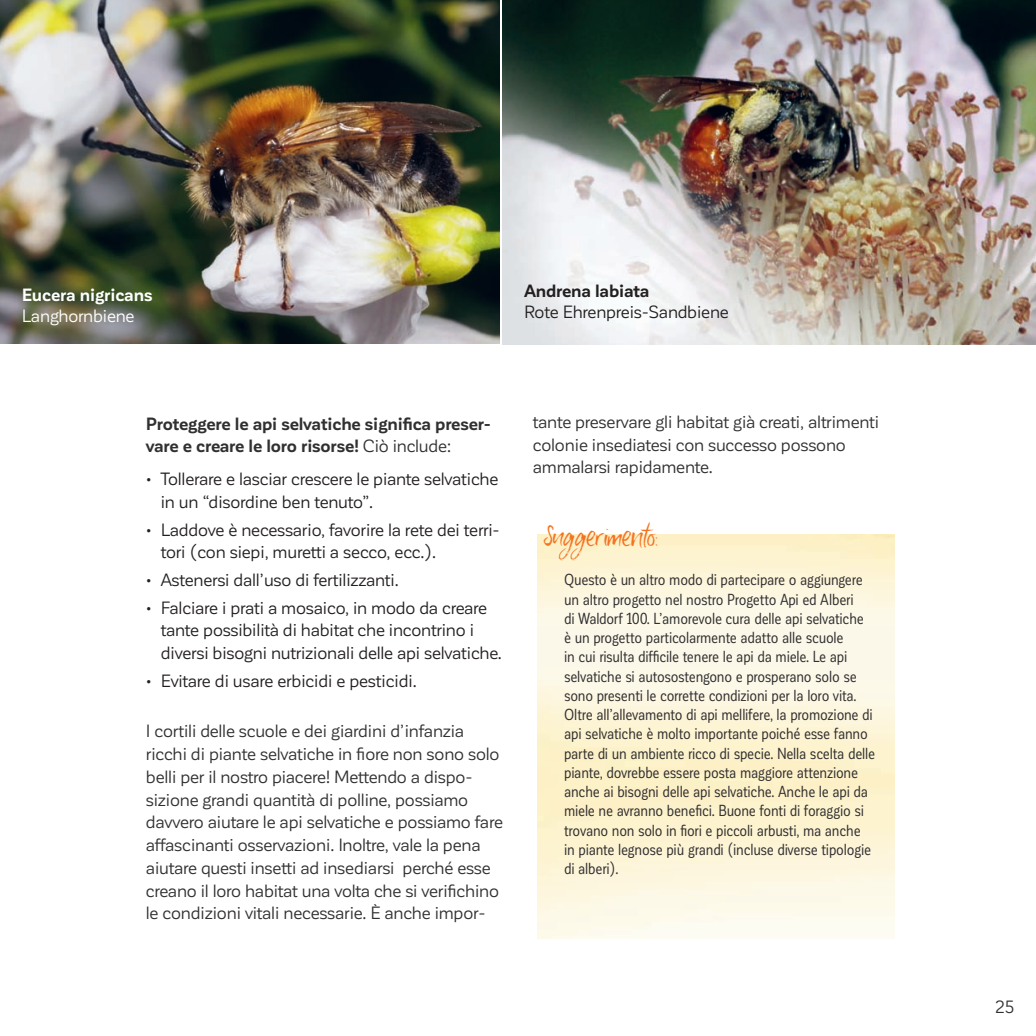
<style>
.page{position:relative;width:1036px;height:1036px;background:#fff}
.page>*{position:absolute;margin:0;border:0;box-sizing:border-box;transform-origin:0 0}
.t1{font:17.5px/22.8px "Corporative Sans";letter-spacing:-.01em;color:#312f30}
.t2{font:17.5px/22.8px "Corporative Sans";letter-spacing:-.01em;color:#231f20}
.t3{font:700 17.5px/22.8px "Corporative Sans";letter-spacing:-.01em;color:#312f30}
.t4{font:700 17.5px "Corporative Sans";letter-spacing:-.01em;color:#fff}
.t5{font:700 17.5px "Corporative Sans";letter-spacing:-.01em;color:#231f20}
.t6{font:17.5px "Corporative Sans";letter-spacing:-.01em;color:#fff}
.t7{font:300 16.97px "Blue Liquid";letter-spacing:-.025em;color:#f47321}
.t8{font:15.75px/19.2px "Corporative Sans Cnd";letter-spacing:-.02em;color:#312f30}
.s1{font-weight:400}
</style>
<div class="page">
<img style="left:0;top:0;width:499px;height:343px">
<img style="left:503px;top:0;width:533px;height:344px">
<p class="t4" style="left:22px;top:286px;width:132px">Eucera nigricans</p>
<p class="t6" style="left:22px;top:307px;width:114px">Langhornbiene</p>
<p class="t5" style="left:524px;top:281px;width:127px">Andrena labiata</p>
<p class="t2" style="left:524px;top:300px;width:206px">Rote Ehrenpreis-Sandbiene</p>
<p class="t3" style="left:146px;top:412px;width:347px">Proteggere le api selvatiche significa preser&shy;vare e creare le loro risorse! <span class="s1">Ciò include:</span></p>
<p class="t2" style="left:161px;top:468px;width:339px;text-indent:-15px">• Tollerare e lasciar crescere le piante selvatiche in un “disordine ben tenuto”.</p>
<p class="t2" style="left:161px;top:518px;width:340px;text-indent:-15px">• Laddove è necessario, favorire la rete dei terri&shy;tori (con siepi, muretti a secco, ecc.).</p>
<p class="t2" style="left:146px;top:569px;width:254px">• Astenersi dall’uso di fertilizzanti.</p>
<p class="t2" style="left:161px;top:596px;width:343px;text-indent:-15px">• Falciare i prati a mosaico, in modo da creare tante possibilità di habitat che incontrino i diversi bisogni nutrizionali delle api selvatiche.</p>
<p class="t2" style="left:146px;top:669px;width:272px">• Evitare di usare erbicidi e pesticidi.</p>
<p class="t1" style="left:146px;top:720px;width:359px">I cortili delle scuole e dei giardini d’infanzia ricchi di piante selvatiche in fiore non sono solo belli per il nostro piacere! Mettendo a dispo&shy;sizione grandi quantità di polline, possiamo davvero aiutare le api selvatiche e possiamo fare affascinanti osservazioni. Inoltre, vale la pena aiutare questi insetti ad insediarsi perché esse creano il loro habitat una volta che si verifichino le condizioni vitali necessarie. È anche impor-</p>
<p class="t1" style="left:533px;top:411px;width:348px">tante preservare gli habitat già creati, altrimenti colonie insediatesi con successo possono ammalarsi rapidamente.</p>
<p class="t7" style="left:544px;top:530px;width:115px">SUGGERIMENTO:</p>
<p class="t8" style="left:564px;top:570px;width:313px">Questo è un altro modo di partecipare o aggiungere un altro progetto nel nostro Progetto Api ed Alberi<br>di Waldorf 100. L’amorevole cura delle api selvatiche<br>è un progetto particolarmente adatto alle scuole<br>in cui risulta difficile tenere le api da miele. Le api selvatiche si autosostengono e prosperano solo se sono presenti le corrette condizioni per la loro vita.<br>Oltre all’allevamento di api mellifere, la promozione di api selvatiche è molto importante poiché esse fanno parte di un ambiente ricco di specie. Nella scelta delle piante, dovrebbe essere posta maggiore attenzione anche ai bisogni delle api selvatiche. Anche le api da miele ne avranno benefici. Buone fonti di foraggio si trovano non solo in fiori e piccoli arbusti, ma anche in piante legnose più grandi (incluse diverse tipologie di alberi).</p>
<p class="t1" style="left:995px;top:996px;width:22px">25</p>
</div>
